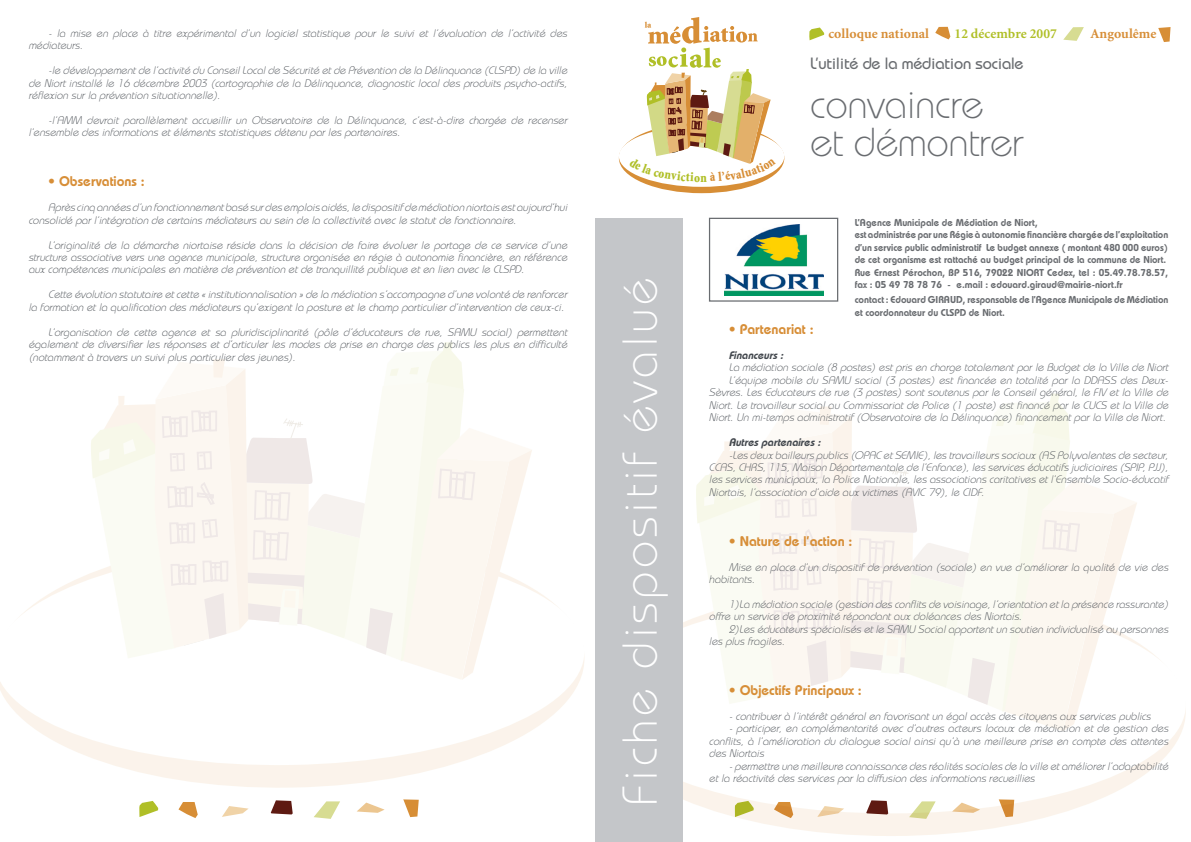
<style>
.page{position:relative;width:1191px;height:842px;background:#fff}
.page>*{position:absolute;margin:0;border:0;box-sizing:border-box;transform-origin:0 0}
.t1{font:300 48.8px "Bauhaus";letter-spacing:.07em;color:#fff}
.t2{font:300 40.4px/37.1px "Bauhaus";letter-spacing:-.01em;color:#696c70}
.t3{font:500 16.4px "Bauhaus";letter-spacing:-.01em;color:#696c70}
.t4{font:600 14px "Bauhaus";color:#d78e37}
.t5{font:700 13.8px "Minion";letter-spacing:.005em;color:#d78e37}
.t6{font:700 13.8px "Minion";letter-spacing:.005em;color:#b0bf27}
.t7{font:italic 300 11px/12.4px "Bauhaus";color:#43484e}
.t8{font:italic 600 11px "Bauhaus";color:#43484e}
.t9{font:600 10px/12.4px "Bauhaus";color:#696c70}
</style>
<div class="page">
<svg style="left:723px;top:813px;width:337px;height:23px;fill:#fbf3eb"></svg>
<svg style="left:683px;top:618px;width:502px;height:195px"></svg>
<svg style="left:695px;top:393px;width:442px;height:338px"></svg>
<div style="left:595px;top:218px;width:88px;height:624px;background:#c4c6c9"></div>
<div style="left:619px;top:123px;width:165px;height:70px;background:#d78e36;border-radius:50%"></div>
<div style="left:619px;top:126px;width:165px;height:61px;background:#fff;border-radius:50%"></div>
<svg style="left:935px;top:27px;width:15px;height:12px"></svg>
<svg style="left:1063px;top:27px;width:20px;height:14px"></svg>
<svg style="left:809px;top:28px;width:15px;height:12px"></svg>
<svg style="left:1158px;top:27px;width:12px;height:15px"></svg>
<svg style="left:866px;top:800px;width:22px;height:14px"></svg>
<svg style="left:774px;top:802px;width:19px;height:16px"></svg>
<svg style="left:734px;top:801px;width:20px;height:16px"></svg>
<svg style="left:817px;top:806px;width:27px;height:11px"></svg>
<svg style="left:998px;top:798px;width:16px;height:19px"></svg>
<svg style="left:909px;top:801px;width:26px;height:18px"></svg>
<svg style="left:952px;top:802px;width:28px;height:11px"></svg>
<img style="left:724px;top:224px;width:99px;height:71px">
<div style="left:709px;top:218px;width:129px;height:84px;border:1px solid #696c70"></div>
<svg style="left:132px;top:770px;width:298px;height:18px;fill:#fbf3eb"></svg>
<svg style="left:0;top:574px;width:584px;height:196px"></svg>
<svg style="left:89px;top:342px;width:447px;height:339px"></svg>
<svg style="left:271px;top:800px;width:22px;height:14px"></svg>
<svg style="left:178px;top:802px;width:20px;height:16px"></svg>
<svg style="left:139px;top:801px;width:19px;height:16px"></svg>
<svg style="left:222px;top:806px;width:27px;height:11px"></svg>
<svg style="left:403px;top:799px;width:16px;height:18px"></svg>
<svg style="left:314px;top:801px;width:26px;height:18px"></svg>
<svg style="left:357px;top:802px;width:28px;height:11px"></svg>
<svg style="left:629px;top:17px;width:147px;height:165px"></svg>
<p class="t7" style="left:28px;top:27px;width:543px;text-indent:20px">- la mise en place à titre expérimental d’un logiciel statistique pour le suivi et l’évaluation de l’activité des médiateurs.</p>
<p class="t7" style="left:28px;top:64px;width:543px;text-align:justify;text-indent:20px">-le développementde l’activité du ConseilLocalde Sécurité etde Prévention de la Délinquance (CLSPD)de la ville de Niort installé le 16 décembre 2003 (cartographie de la Délinquance, diagnostic local des produits psycho-actifs, réflexion surla prévention situationnelle).</p>
<p class="t7" style="left:28px;top:114px;width:543px;text-indent:20px">-l’AMM devrait parallèlement accueillir un Observatoire de la Délinquance, c’est-à-dire chargée de recenser l’ensemble desinformationsetélémentsstatistiquesdétenu parlespartenaires.</p>
<p class="t4" style="left:48px;top:173px;width:98px">• Observations :</p>
<p class="t7" style="left:28px;top:201px;width:543px;text-indent:20px">Aprèscinq annéesd’un fonctionnementbasé surdesemploisaidés,le dispositifde médiation niortaisestaujourd’hui consolidé parl’intégration de certainsmédiateursau sein de la collectivité avecle statutde fonctionnaire.</p>
<p class="t7" style="left:28px;top:238px;width:543px;text-align:justify;text-indent:20px">L’originalité de la démarche niortaise réside dans la décision de faire évoluer le portage de ce service d’une structure associative vers une agence municipale, structure organisée en régie à autonomie financière, en référence auxcompétencesmunicipalesen matière de prévention etde tranquillité publique eten lien avecle CLSPD.</p>
<p class="t7" style="left:28px;top:288px;width:543px;text-align:right">Cette évolution statutaire etcette «institutionnalisation »de la médiation s’accompagne d’une volonté de renforcer<br>la formation etla qualification desmédiateursqu’exigentla posture etle champ particulierd’intervention de ceux-ci.</p>
<p class="t7" style="left:28px;top:326px;width:543px;text-align:justify;text-indent:20px">L’organisation de cette agence et sa pluridisciplinarité (pôle d’éducateurs de rue, SAMU social) permettent également de diversifier les réponses et d’articuler les modes de prise en charge des publics les plus en difficulté (notammentà traversun suiviplusparticulierdesjeunes).</p>
<h1 class="t1" style="left:611px;top:806px;width:529px;rotate:-90deg">Fiche dispositif évalué</h1>
<p class="t5" style="left:828px;top:26px;width:102px">colloque national</p>
<p class="t6" style="left:954px;top:26px;width:104px">12 décembre 2007</p>
<p class="t5" style="left:1090px;top:26px;width:67px">Angoulême</p>
<h3 class="t3" style="left:810px;top:54px;width:215px">L’utilité de la médiation sociale</h3>
<h2 class="t2" style="left:810px;top:86px;width:215px">convaincre et démontrer</h2>
<p class="t9" style="left:854px;top:216px;width:315px">L’Agence Municipale de Médiation de Niort,<br>est administrée par une Régie à autonomie financière chargée de l’exploitation d’un service public administratif Le budget annexe ( montant 480 000 euros) de cet organisme est rattaché au budget principal de la commune de Niort.<br>Rue Ernest Pérochon, BP 516, 79022 NIORT Cedex, tel : 05.49.78.78.57, fax : 05 49 78 78 76 - e.mail : edouard.giraud@mairie-niort.fr</p>
<p class="t9" style="left:854px;top:293px;width:315px">contact : Edouard GIRAUD, responsable de l’Agence Municipale de Médiation et coordonnateur du CLSPD de Niort.</p>
<p class="t4" style="left:728px;top:321px;width:86px">• Partenariat :</p>
<p class="t8" style="left:728px;top:348px;width:59px">Financeurs:</p>
<p class="t7" style="left:709px;top:361px;width:463px;text-align:right">La médiation sociale (8 postes)estprisen charge totalementparle Budgetde la Ville de Niort L’équipe mobile du SAMU social (3 postes) est financée en totalité par la DDASS des Deux-Sèvres.LesEducateursde rue (3 postes)sontsoutenusparle Conseilgénéral,le FIV etla Ville de Niort.Le travailleursocialau Commissariatde Police (1 poste)estfinancé parle CUCS etla Ville de Niort.Un mi-tempsadministratif(Observatoire de la Délinquance)financementparla Ville de Niort.</p>
<p class="t8" style="left:728px;top:436px;width:96px">Autrespartenaires:</p>
<p class="t7" style="left:709px;top:448px;width:463px;text-align:justify;text-indent:20px">-Lesdeuxbailleurspublics(OPAC etSEMIE),lestravailleurssociaux(AS Polyvalentesde secteur, CCAS,CHRS,115,Maison Départementale de l’Enfance),lesserviceséducatifsj udiciaires(SPIP,PJJ), lesservicesmunicipaux,la Police Nationale,lesassociationscaritativesetl’Ensemble Socio-éducatif Niortais,l’association d’aide auxvictimes(AVIC 79),le CIDF.</p>
<p class="t4" style="left:728px;top:532px;width:125px">• Nature de l’action :</p>
<p class="t7" style="left:709px;top:560px;width:463px;text-indent:20px">Mise en place d’un dispositif de prévention (sociale) en vue d’améliorer la qualité de vie des habitants.</p>
<p class="t7" style="left:709px;top:598px;width:463px;text-indent:20px">1)La médiation sociale (gestion desconflitsde voisinage,l’orientation etla présence rassurante) offre un service de proximité répondantauxdoléancesdesNiortais.</p>
<p class="t7" style="left:709px;top:623px;width:463px;text-indent:20px">2)Leséducateursspécialisésetle SAMU Socialapportentun soutien individualisé au personnes lesplusfragiles.</p>
<p class="t4" style="left:728px;top:682px;width:135px">• Objectifs Principaux :</p>
<p class="t7" style="left:728px;top:710px;width:426px">-contribuerà l’intérêtgénéralen favorisantun égalaccèsdescitoyensauxservicespublics</p>
<p class="t7" style="left:709px;top:722px;width:463px;text-align:justify;text-indent:20px">- participer, en complémentarité avec d’autres acteurs locaux de médiation et de gestion des conflits, à l’amélioration du dialogue social ainsi qu’à une meilleure prise en compte des attentes desNiortais</p>
<p class="t7" style="left:709px;top:760px;width:463px;text-indent:20px">-permettre une meilleure connaissance desréalitéssocialesde la ville etaméliorerl’adaptabilité etla réactivité desservicesparla diffusion desinformationsrecueillies</p>
</div>
